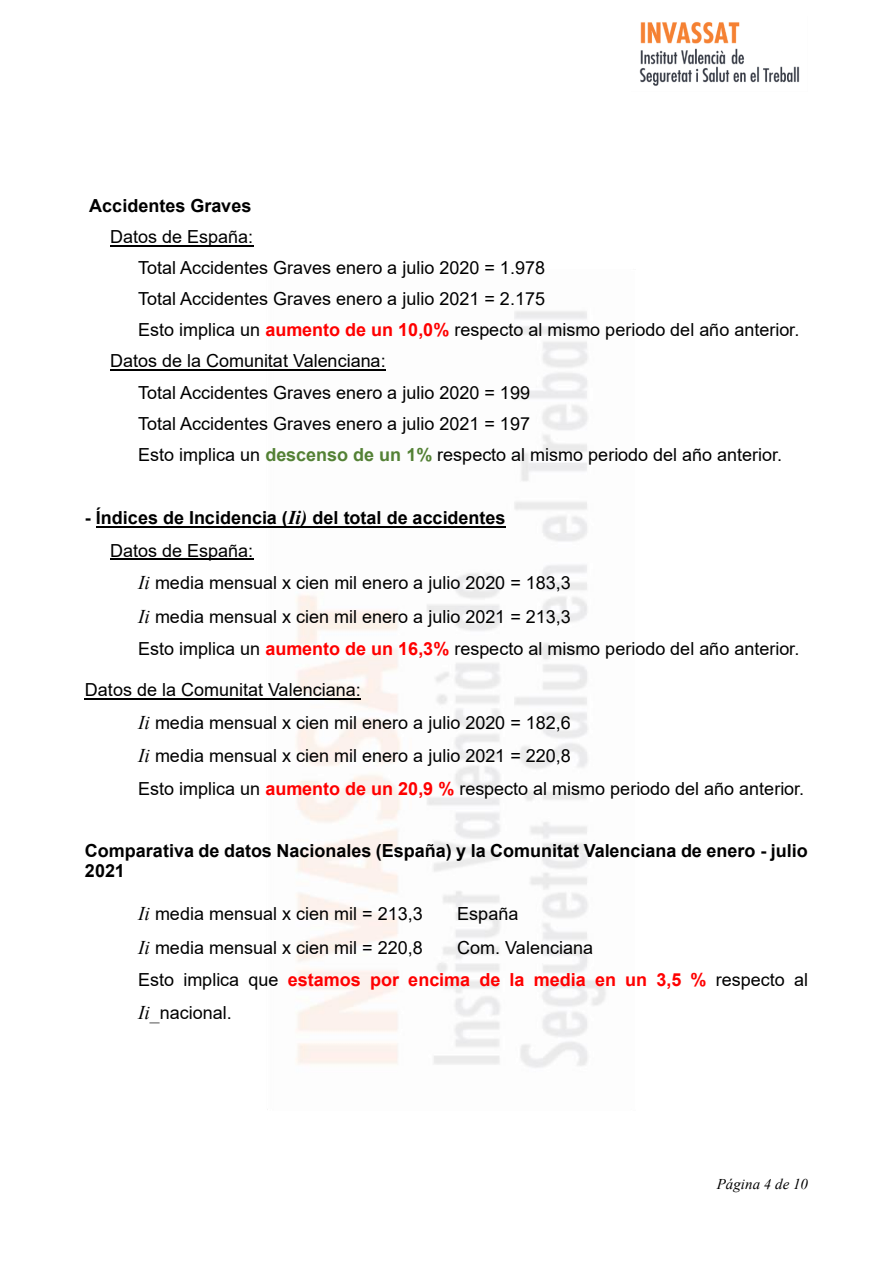
<style>
.page{position:relative;width:893px;height:1263px;background:#fff}
.page>*{position:absolute;margin:0;border:0;box-sizing:border-box;transform-origin:0 0}
.t1{font:18px/32.7px "Arial";color:#000}
.t2{font:700 18px/20.7px "Arial";color:#000}
.t3{font:italic 15px "Times New Roman";letter-spacing:.005em;color:#000}
.s1{font-weight:700;color:#f00}
.s2{font-weight:700;color:#538135}
.s3{font-family:"Times New Roman";font-style:italic;font-size:19.5px}
</style>
<div class="page">
<img style="left:92px;top:245px;width:514px;height:865px">
<img style="left:639px;top:22px;width:161px;height:64px">
<hr style="left:110px;top:245px;width:143px;height:1px;background:#000">
<hr style="left:110px;top:369px;width:276px;height:2px;background:#000">
<hr style="left:96px;top:526px;width:410px;height:2px;background:#000">
<hr style="left:110px;top:558px;width:143px;height:2px;background:#000">
<hr style="left:85px;top:698px;width:276px;height:1px;background:#000">
<p class="t2" style="left:89px;top:196px;width:164px">Accidentes Graves</p>
<p class="t1" style="left:110px;top:221px;width:144px">Datos de España:</p>
<p class="t1" style="left:138px;top:252px;width:408px">Total Accidentes Graves enero a julio 2020 = 1.978</p>
<p class="t1" style="left:138px;top:283px;width:408px">Total Accidentes Graves enero a julio 2021 = 2.175</p>
<p class="t1" style="left:138px;top:314px;width:663px">Esto implica un <span class="s1">aumento de un 10,0%</span> respecto al mismo periodo del año anterior.</p>
<p class="t1" style="left:138px;top:346px;width:394px;line-height:31.2px;text-indent:-28px">Datos de la Comunitat Valenciana:<br>Total Accidentes Graves enero a julio 2020 = 199</p>
<p class="t1" style="left:138px;top:407px;width:394px">Total Accidentes Graves enero a julio 2021 = 197</p>
<p class="t1" style="left:138px;top:438px;width:646px">Esto implica un <span class="s2">descenso de un 1%</span> respecto al mismo periodo del año anterior.</p>
<p class="t2" style="left:85px;top:508px;width:422px">- Índices de Incidencia (<span class="s3">Ii)</span> del total de accidentes</p>
<p class="t1" style="left:138px;top:534px;width:663px;text-indent:-28px">Datos de España:<br><span class="s3">Ii</span> media mensual x cien mil enero a julio 2020 = 183,3<br><span class="s3">Ii</span> media mensual x cien mil enero a julio 2021 = 213,3<br>Esto implica un <span class="s1">aumento de un 16,3%</span> respecto al mismo periodo del año anterior.</p>
<p class="t1" style="left:138px;top:674px;width:668px;text-indent:-53px">Datos de la Comunitat Valenciana:<br><span class="s3">Ii</span> media mensual x cien mil enero a julio 2020 = 182,6<br><span class="s3">Ii</span> media mensual x cien mil enero a julio 2021 = 220,8<br>Esto implica un <span class="s1">aumento de un 20,9 %</span> respecto al mismo periodo del año anterior.</p>
<p class="t2" style="left:85px;top:840px;width:724px">Comparativa de datos Nacionales (España) y la Comunitat Valenciana de enero - julio<br>2021</p>
<p class="t1" style="left:138px;top:897px;width:286px"><span class="s3">Ii</span> media mensual x cien mil = 213,3</p>
<p class="t1" style="left:457px;top:897px;width:63px">España</p>
<p class="t1" style="left:138px;top:931px;width:286px"><span class="s3">Ii</span> media mensual x cien mil = 220,8</p>
<p class="t1" style="left:138px;top:931px;width:672px;text-indent:319px">Com. Valenciana<br>Esto implica que <span class="s1">estamos por encima de la media en un 3,5 %</span> respecto al<br><span class="s3">Ii_</span>nacional.</p>
<p class="t3" style="left:717px;top:1175px;width:93px">Página 4 de 10</p>
</div>
